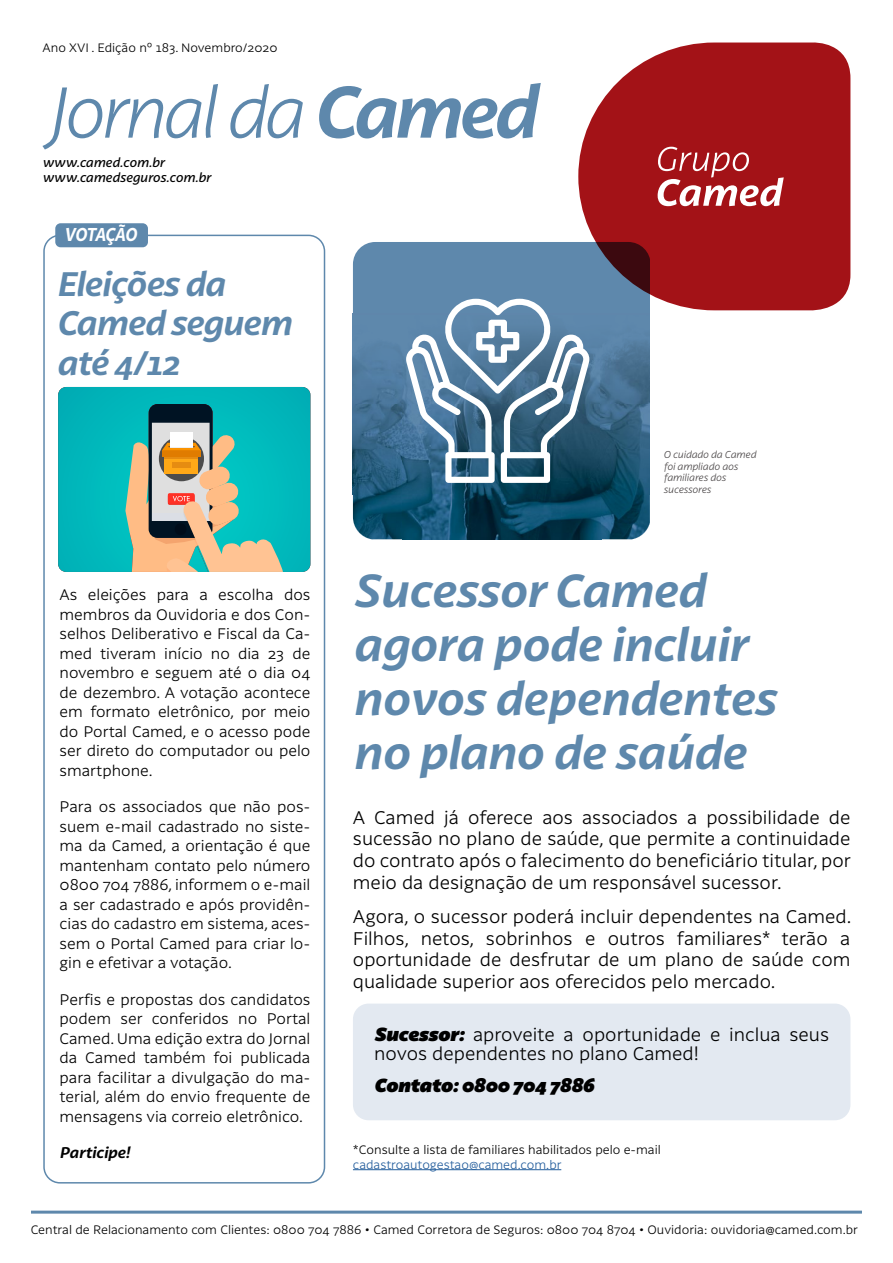
<style>
.page{position:relative;width:893px;height:1263px;background:#fff}
.page>*{position:absolute;margin:0;border:0;box-sizing:border-box;transform-origin:0 0}
.t1{font:italic 700 45px/54px "Latina Essential";letter-spacing:-.005em;color:#5e88ac}
.t2{font:italic 700 33px/39.6px "Latina Essential";letter-spacing:-.025em;color:#5e88ac}
.t3{font:italic 700 18.15px "Latina Essential";letter-spacing:-.035em;color:#fff;scale:.89 1}
.t4{font:300 18px/21.6px "Latina Essential";color:#000;text-align:justify}
.t5{font:italic 800 18px "Latina Essential";color:#000}
.t6{font:300 15px/19.5px "Latina Essential";color:#000;text-align:justify}
.t7{font:italic 700 15px "Latina Essential";color:#000}
.t8{font:italic 500 12.75px/15.3px "Latina Essential";color:#000}
.t9{font:300 12px "Latina Essential";color:#000}
.t10{font:300 12px "Latina Essential";color:#235d9c}
.t11{font:italic 300 9.9px/11.9px "Latina Essential";color:#433f40}
.s1{font-weight:800;font-style:italic}
</style>
<div class="page">
<div style="left:353px;top:242px;width:297px;height:71px;background:#5e88ac"></div>
<hr style="left:353px;top:313px;width:297px;height:2px;background:#5f86ab">
<img style="left:353px;top:315px;width:297px;height:224px">
<div style="left:353px;top:1003px;width:497px;height:117px;background:#e3e9f1;border-radius:16px"></div>
<svg style="left:43px;top:84px;width:175px;height:66px"></svg>
<svg style="left:230px;top:84px;width:73px;height:54px"></svg>
<svg style="left:319px;top:83px;width:222px;height:55px"></svg>
<hr style="left:31px;top:1210px;width:831px;height:3px;background:#5e88ac">
<svg style="left:58px;top:387px;width:252px;height:185px;background:#00b5b9"></svg>
<div style="left:149px;top:405px;width:63px;height:132px;background:#001323;border-radius:8px"></div>
<div style="left:152px;top:423px;width:58px;height:98px;background:#dfdfdf"></div>
<div style="left:171px;top:432px;width:22px;height:15px;background:#fff"></div>
<svg style="left:125px;top:434px;width:170px;height:138px"></svg>
<svg style="left:578px;top:42px;width:272px;height:269px;background:#a62d33"></svg>
<svg style="left:658px;top:147px;width:126px;height:59px"></svg>
<div style="left:43px;top:235px;width:282px;height:948px;border:2px solid #5e88ac;border-radius:16px"></div>
<div style="left:55px;top:223px;width:93px;height:24px;background:#5e88ac;border-radius:5px"></div>
<svg style="left:406px;top:299px;width:183px;height:184px"></svg>
<hr style="left:353px;top:1169px;width:208px;height:1px;background:#235d9c">
<p class="t9" style="left:43px;top:41px;width:237px">Ano XVI . Edição nº 183. Novembro/2020</p>
<p class="t8" style="left:43px;top:155px;width:170px">www.camed.com.br www.camedseguros.com.br</p>
<p class="t3" style="left:64px;top:224px;width:83px">VOTAÇÃO</p>
<h2 class="t2" style="left:56px;top:264px;width:237px">Eleições da<br>Camed seguem até 4/12</h2>
<p class="t6" style="left:60px;top:585px;width:252px">As eleições para a escolha dos membros da Ouvidoria e dos Con&shy;selhos Deliberativo e Fiscal da Ca&shy;med tiveram início no dia 23 de novembro e seguem até o dia 04 de dezembro. A votação acontece em formato eletrônico, por meio do Portal Camed, e o acesso pode ser direto do computador ou pelo smartphone.</p>
<p class="t6" style="left:60px;top:797px;width:252px">Para os associados que não pos&shy;suem e-mail cadastrado no siste&shy;ma da Camed, a orientação é que mantenham contato pelo número 0800 704 7886, informem o e-mail a ser cadastrado e após providên&shy;cias do cadastro em sistema, aces&shy;sem o Portal Camed para criar lo&shy;gin e efetivar a votação.</p>
<p class="t6" style="left:60px;top:990px;width:252px">Perfis e propostas dos candidatos podem ser conferidos no Portal Camed. Uma edição extra do Jornal da Camed também foi publicada para facilitar a divulgação do ma&shy;terial, além do envio frequente de mensagens via correio eletrônico.</p>
<p class="t7" style="left:60px;top:1144px;width:72px">Participe!</p>
<p class="t11" style="left:663px;top:448px;width:94px">O cuidado da Camed foi ampliado aos familiares dos sucessores</p>
<h1 class="t1" style="left:353px;top:564px;width:424px">Sucessor Camed agora pode incluir novos dependentes no plano de saúde</h1>
<p class="t4" style="left:353px;top:807px;width:500px">A Camed já oferece aos associados a possibilidade de sucessão no plano de saúde, que permite a continuidade do contrato após o falecimento do beneficiário titular, por meio da designação de um responsável sucessor.</p>
<p class="t4" style="left:353px;top:906px;width:500px">Agora, o sucessor poderá incluir dependentes na Camed.<br>Filhos, netos, sobrinhos e outros familiares* terão a oportunidade de desfrutar de um plano de saúde com qualidade superior aos oferecidos pelo mercado.</p>
<p class="t4" style="left:374px;top:1025px;width:456px;line-height:19.2px"><span class="s1">Sucessor:</span> aproveite a oportunidade e inclua seus novos dependentes no plano Camed!</p>
<p class="t5" style="left:374px;top:1074px;width:221px">Contato: 0800 704 7886</p>
<p class="t9" style="left:353px;top:1143px;width:309px">*Consulte a lista de familiares habilitados pelo e-mail</p>
<p class="t10" style="left:353px;top:1157px;width:210px">cadastroautogestao@camed.com.br</p>
<p class="t9" style="left:31px;top:1223px;width:829px">Central de Relacionamento com Clientes: 0800 704 7886 • Camed Corretora de Seguros: 0800 704 8704 • Ouvidoria: ouvidoria@camed.com.br</p>
</div>
